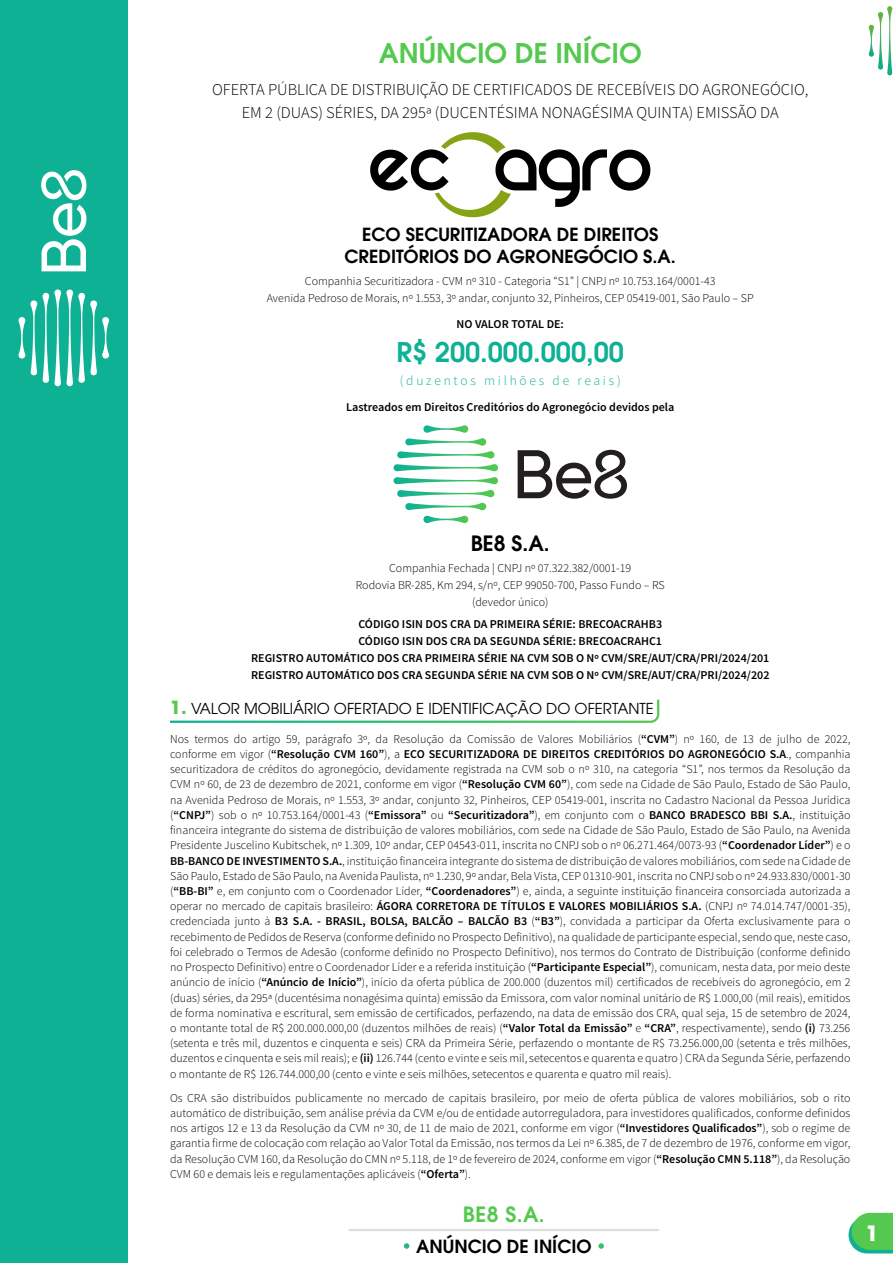
<style>
.page{position:relative;width:893px;height:1263px;background:#fff}
.page>*{position:absolute;margin:0;border:0;box-sizing:border-box;transform-origin:0 0}
.t1{font:600 27px "ITC Avant Garde Pro";color:#0eb194}
.t2{font:600 27px "ITC Avant Garde Pro";color:#55c94f}
.t3{font:600 21px "ITC Avant Garde Pro";color:#55c94f}
.t4{font:600 21px "ITC Avant Garde Pro";color:#000}
.t5{font:700 21px "ITC Avant Garde Pro";color:#fff}
.t6{font:600 18px/21.8px "ITC Avant Garde Pro";color:#000;text-align:center}
.t7{font:300 16.5px/23.2px "Source Sans Pro";color:#000;text-align:center}
.t8{font:15px "ITC Avant Garde Pro";color:#000}
.t9{font:300 13.5px "Source Sans Pro";letter-spacing:.205em;color:#0eb194}
.t10{font:300 12px/15.1px "Source Sans Pro";color:#000;text-align:center}
.t11{font:600 12px/16.8px "Source Sans Pro";color:#000;text-align:center}
.s1{font-weight:700;font-size:18px;color:#55c94f}
.s2{font-weight:600}
.s3{color:#fff}
</style>
<div class="page">
<svg style="left:848px;top:1213px;width:45px;height:40px;background:#5fcc6b"></svg>
<hr style="left:349px;top:1229px;width:310px;height:2px;background:#ccc">
<div style="left:0;top:0;width:128px;height:1263px;background:#0eb194"></div>
<svg style="left:868px;top:6px;width:24px;height:70px"></svg>
<svg style="left:41px;top:170px;width:45px;height:101px"></svg>
<svg style="left:18px;top:289px;width:91px;height:97px"></svg>
<svg style="left:170px;top:699px;width:490px;height:24px"></svg>
<svg style="left:370px;top:132px;width:280px;height:85px"></svg>
<svg style="left:518px;top:450px;width:109px;height:49px"></svg>
<svg style="left:393px;top:477px;width:105px;height:7px"></svg>
<svg style="left:397px;top:490px;width:98px;height:7px"></svg>
<svg style="left:394px;top:425px;width:104px;height:46px"></svg>
<svg style="left:405px;top:503px;width:82px;height:7px"></svg>
<svg style="left:423px;top:516px;width:45px;height:7px"></svg>
<h1 class="t2" style="left:379px;top:35px;width:264px">ANÚNCIO DE INÍCIO</h1>
<h3 class="t7" style="left:212px;top:78px;width:598px">OFERTA PÚBLICA DE DISTRIBUIÇÃO DE CERTIFICADOS DE RECEBÍVEIS DO AGRONEGÓCIO,<br>EM 2 (DUAS) SÉRIES, DA 295ª (DUCENTÉSIMA NONAGÉSIMA QUINTA) EMISSÃO DA</h3>
<h3 class="t6" style="left:345px;top:223px;width:333px">ECO SECURITIZADORA DE DIREITOS<br>CREDITÓRIOS DO AGRONEGÓCIO S.A.</h3>
<p class="t10" style="left:267px;top:272px;width:488px;line-height:17px">Companhia Securitizadora - CVM nº 310 - Categoria “S1” | CNPJ nº 10.753.164/0001-43<br>Avenida Pedroso de Morais, nº 1.553, 3º andar, conjunto 32, Pinheiros, CEP 05419-001, São Paulo – SP</p>
<p class="t11" style="left:457px;top:315px;width:109px">NO VALOR TOTAL DE:</p>
<h1 class="t1" style="left:397px;top:334px;width:229px">R$ 200.000.000,00</h1>
<p class="t9" style="left:400px;top:373px;width:223px">(duzentos milhões de reais)</p>
<p class="t11" style="left:346px;top:399px;width:330px">Lastreados em Direitos Creditórios do Agronegócio devidos pela</p>
<h2 class="t4" style="left:471px;top:529px;width:80px">BE8 S.A.</h2>
<p class="t10" style="left:356px;top:560px;width:311px;line-height:16.8px">Companhia Fechada | CNPJ nº 07.322.382/0001-19<br>Rodovia BR-285, Km 294, s/nº, CEP 99050-700, Passo Fundo – RS (devedor único)</p>
<p class="t11" style="left:251px;top:616px;width:520px">CÓDIGO ISIN DOS CRA DA PRIMEIRA SÉRIE: BRECOACRAHB3<br>CÓDIGO ISIN DOS CRA DA SEGUNDA SÉRIE: BRECOACRAHC1<br>REGISTRO AUTOMÁTICO DOS CRA PRIMEIRA SÉRIE NA CVM SOB O Nº CVM/SRE/AUT/CRA/PRI/2024/201<br>REGISTRO AUTOMÁTICO DOS CRA SEGUNDA SÉRIE NA CVM SOB O Nº CVM/SRE/AUT/CRA/PRI/2024/202</p>
<p class="t8" style="left:170px;top:699px;width:485px"><span class="s1">1.</span> VALOR MOBILIÁRIO OFERTADO E IDENTIFICAÇÃO DO OFERTANTE</p>
<p class="t10" style="left:170px;top:731px;width:682px;text-align:justify">Nos termos do artigo 59, parágrafo 3º, da Resolução da Comissão de Valores Mobiliários (<span class="s2">“CVM”</span>) nº 160, de 13 de julho de 2022, conforme em vigor (<span class="s2">“Resolução CVM 160”</span>), a <span class="s2">ECO SECURITIZADORA DE DIREITOS CREDITÓRIOS DO AGRONEGÓCIO S.A</span>., companhia securitizadora de créditos do agronegócio, devidamente registrada na CVM sob o nº 310, na categoria “S1”, nos termos da Resolução da CVM nº 60, de 23 de dezembro de 2021, conforme em vigor (<span class="s2">“Resolução CVM 60”</span>), com sede na Cidade de São Paulo, Estado de São Paulo, na Avenida Pedroso de Morais, nº 1.553, 3º andar, conjunto 32, Pinheiros, CEP 05419-001, inscrita no Cadastro Nacional da Pessoa Jurídica (<span class="s2">“CNPJ”</span>) sob o nº 10.753.164/0001-43 (<span class="s2">“Emissora”</span> ou <span class="s2">“Securitizadora”</span>), em conjunto com o <span class="s2">BANCO BRADESCO BBI S.A.</span>, instituição financeira integrante do sistema de distribuição de valores mobiliários, com sede na Cidade de São Paulo, Estado de São Paulo, na Avenida Presidente Juscelino Kubitschek, nº 1.309, 10º andar, CEP 04543-011, inscrita no CNPJ sob o nº 06.271.464/0073-93 (<span class="s2">“Coordenador Líder”</span>) e o <span class="s2">BB-BANCO DE INVESTIMENTO S.A.</span>, instituição financeira integrante do sistema de distribuição de valores mobiliários, com sede na Cidade de São Paulo, Estado de São Paulo, na Avenida Paulista, nº 1.230, 9º andar, Bela Vista, CEP 01310-901, inscrita no CNPJ sob o nº 24.933.830/0001-30 (<span class="s2">“BB-BI”</span> e, em conjunto com o Coordenador Líder, <span class="s2">“Coordenadores”</span>) e, ainda, a seguinte instituição financeira consorciada autorizada a operar no mercado de capitais brasileiro: <span class="s2">ÁGORA CORRETORA DE TÍTULOS E VALORES MOBILIÁRIOS S.A.</span> (CNPJ nº 74.014.747/0001-35), credenciada junto à <span class="s2">B3 S.A. - BRASIL, BOLSA, BALCÃO – BALCÃO B3</span> (<span class="s2">“B3”</span>), convidada a participar da Oferta exclusivamente para o recebimento de Pedidos de Reserva (conforme definido no Prospecto Definitivo), na qualidade de participante especial, sendo que, neste caso, foi celebrado o Termos de Adesão (conforme definido no Prospecto Definitivo), nos termos do Contrato de Distribuição (conforme definido no Prospecto Definitivo) entre o Coordenador Líder e a referida instituição (<span class="s2">“Participante Especial”</span>), comunicam, nesta data, por meio deste anúncio de início (<span class="s2">“Anúncio de Início”</span>), início da oferta pública de 200.000 (duzentos mil) certificados de recebíveis do agronegócio, em 2 (duas) séries, da 295ª (ducentésima nonagésima quinta) emissão da Emissora, com valor nominal unitário de R$ 1.000,00 (mil reais), emitidos de forma nominativa e escritural, sem emissão de certificados, perfazendo, na data de emissão dos CRA, qual seja, 15 de setembro de 2024, o montante total de R$ 200.000.000,00 (duzentos milhões de reais) (<span class="s2">“Valor Total da Emissão”</span> e <span class="s2">“CRA”</span>, respectivamente), sendo <span class="s2">(i)</span> 73.256 (setenta e três mil, duzentos e cinquenta e seis) CRA da Primeira Série, perfazendo o montante de R$ 73.256.000,00 (setenta e três milhões, duzentos e cinquenta e seis mil reais); e <span class="s2">(ii)</span> 126.744 (cento e vinte e seis mil, setecentos e quarenta e quatro ) CRA da Segunda Série, perfazendo o montante de R$ 126.744.000,00 (cento e vinte e seis milhões, setecentos e quarenta e quatro mil reais).</p>
<p class="t10" style="left:170px;top:1090px;width:682px;text-align:justify">Os CRA são distribuídos publicamente no mercado de capitais brasileiro, por meio de oferta pública de valores mobiliários, sob o rito automático de distribuição, sem análise prévia da CVM e/ou de entidade autorreguladora, para investidores qualificados, conforme definidos nos artigos 12 e 13 da Resolução da CVM nº 30, de 11 de maio de 2021, conforme em vigor (<span class="s2">“Investidores Qualificados”</span>), sob o regime de garantia firme de colocação com relação ao Valor Total da Emissão, nos termos da Lei nº 6.385, de 7 de dezembro de 1976, conforme em vigor, da Resolução CVM 160, da Resolução do CMN nº 5.118, de 1º de fevereiro de 2024, conforme em vigor (<span class="s2">“Resolução CMN 5.118”</span>), da Resolução CVM 60 e demais leis e regulamentações aplicáveis (<span class="s2">“Oferta”</span>).</p>
<h2 class="t3" style="left:463px;top:1201px;width:83px">BE8 S.A.</h2>
<h3 class="t6" style="left:401px;top:1235px;width:207px"><span class="s3">•</span> ANÚNCIO DE INÍCIO <span class="s3">•</span></h3>
<h2 class="t5" style="left:866px;top:1219px;width:14px">1</h2>
</div>
